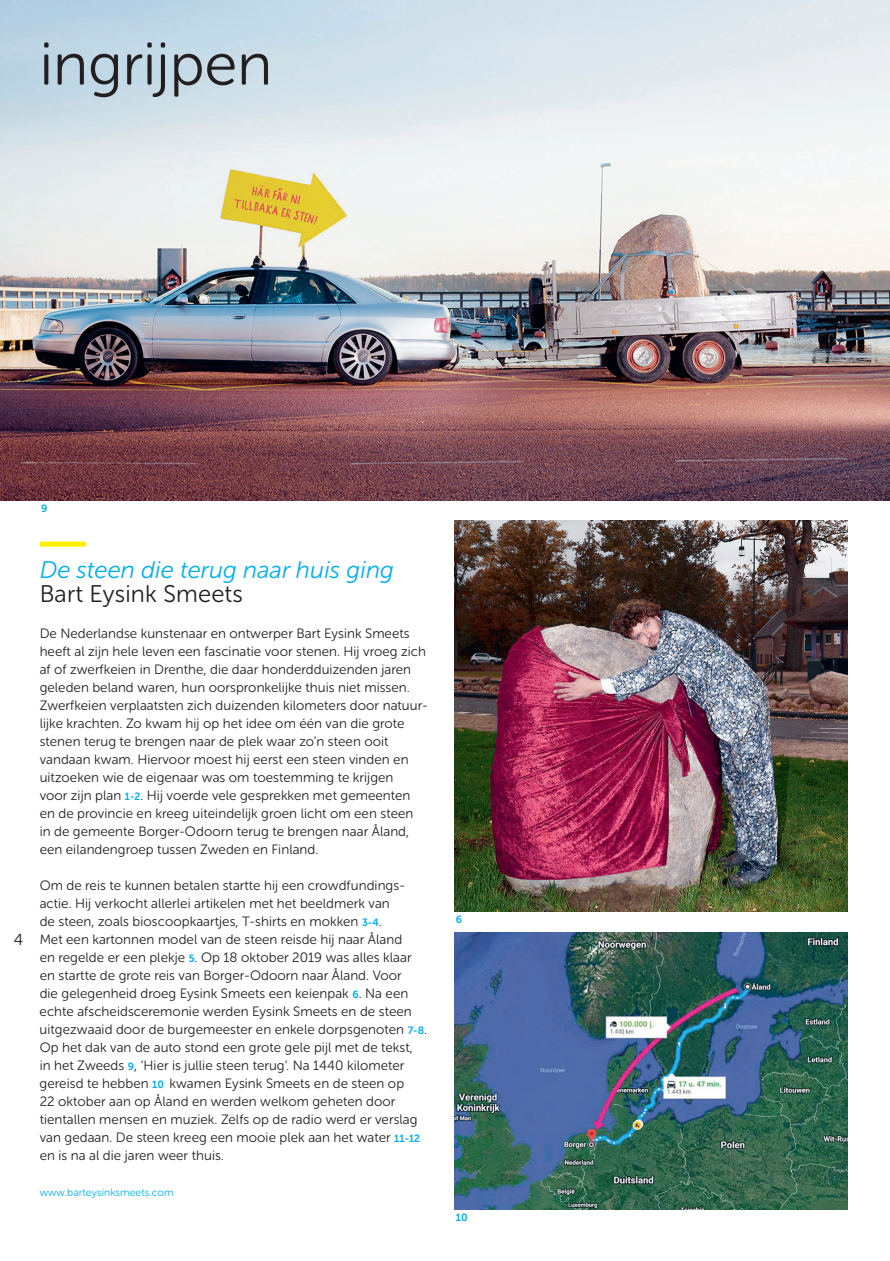
<style>
.page{position:relative;width:890px;height:1261px;background:#fff}
.page>*{position:absolute;margin:0;border:0;box-sizing:border-box;transform-origin:0 0}
.t1{font:60px "Museo Sans Rounded 300";color:#231f20}
.t2{font:italic 24px "Museo Sans Rounded 300";letter-spacing:.005em;color:#00aeef}
.t3{font:24px "Museo Sans Rounded 300";letter-spacing:.01em;color:#231f20}
.t4{font:16.05px "Museo Sans Rounded 300";color:#231f20}
.t5{font:13.5px/18px "Museo Sans Rounded 300";letter-spacing:.005em;color:#231f20}
.t6{font:10.5px "Museo Sans Rounded 300";letter-spacing:.01em;color:#00aeef}
.t7{font:10.5px "Museo Sans Rounded 700";color:#00aeef}
.s1{font-family:"Museo Sans Rounded 700";font-size:10.5px;color:#00aeef}
</style>
<div class="page">
<img style="left:0;top:0;width:890px;height:500px">
<div style="left:40px;top:541px;width:46px;height:6px;background:#fff101;border-radius:2px"></div>
<img style="left:454px;top:520px;width:394px;height:391px">
<img style="left:454px;top:933px;width:393px;height:276px">
<h1 class="t1" style="left:40px;top:32px;width:234px">ingrijpen</h1>
<p class="t7" style="left:41px;top:502px;width:8px">9</p>
<p class="t4" style="left:14px;top:930px;width:11px">4</p>
<h2 class="t2" style="left:40px;top:556px;width:356px">De steen die terug naar huis ging</h2>
<h2 class="t3" style="left:40px;top:580px;width:205px">Bart Eysink Smeets</h2>
<p class="t5" style="left:40px;top:624px;width:390px">De Nederlandse kunstenaar en ontwerper Bart Eysink Smeets heeft al zijn hele leven een fascinatie voor stenen. Hij vroeg zich af of zwerfkeien in Drenthe, die daar honderdduizenden jaren geleden beland waren, hun oorspronkelijke thuis niet missen.<br>Zwerfkeien verplaatsten zich duizenden kilometers door natuur&shy;lijke krachten. Zo kwam hij op het idee om één van die grote stenen terug te brengen naar de plek waar zo’n steen ooit vandaan kwam. Hiervoor moest hij eerst een steen vinden en uitzoeken wie de eigenaar was om toestemming te krijgen<br>voor zijn plan <span class="s1">1-2</span>. Hij voerde vele gesprekken met gemeenten en de provincie en kreeg uiteindelijk groen licht om een steen<br>in de gemeente Borger-Odoorn terug te brengen naar Åland, een eilandengroep tussen Zweden en Finland.</p>
<p class="t5" style="left:40px;top:876px;width:389px">Om de reis te kunnen betalen startte hij een crowdfundings&shy;actie. Hij verkocht allerlei artikelen met het beeldmerk van<br>de steen, zoals bioscoopkaartjes, T-shirts en mokken <span class="s1">3-4</span>.<br>Met een kartonnen model van de steen reisde hij naar Åland<br>en regelde er een plekje <span class="s1">5</span>. Op 18 oktober 2019 was alles klaar en startte de grote reis van Borger-Odoorn naar Åland. Voor<br>die gelegenheid droeg Eysink Smeets een keienpak <span class="s1">6</span>. Na een echte afscheidsceremonie werden Eysink Smeets en de steen uitgezwaaid door de burgemeester en enkele dorpsgenoten <span class="s1">7-8</span>.<br>Op het dak van de auto stond een grote gele pijl met de tekst, in het Zweeds <span class="s1">9</span>, ‘Hier is jullie steen terug’. Na 1440 kilometer gereisd te hebben <span class="s1">10</span> kwamen Eysink Smeets en de steen op<br>22 oktober aan op Åland en werden welkom geheten door tientallen mensen en muziek. Zelfs op de radio werd er verslag van gedaan. De steen kreeg een mooie plek aan het water <span class="s1">11-12 </span>en is na al die jaren weer thuis.</p>
<p class="t6" style="left:40px;top:1186px;width:135px">www.barteysinksmeets.com</p>
<p class="t7" style="left:456px;top:913px;width:8px">6</p>
<p class="t7" style="left:456px;top:1211px;width:13px">10</p>
</div>
